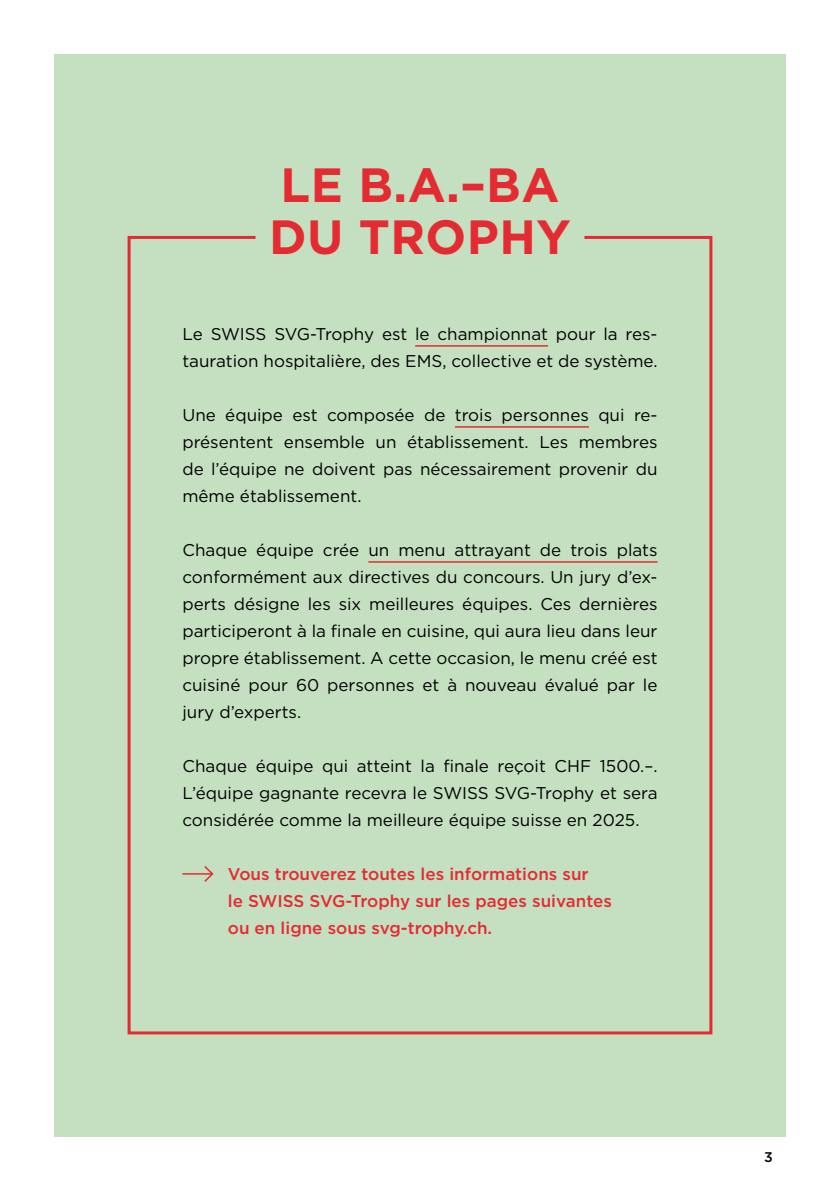
<style>
.page{position:relative;width:840px;height:1191px;background:#fff}
.page>*{position:absolute;margin:0;border:0;box-sizing:border-box;transform-origin:0 0}
.t1{font:700 48px/52px "Gotham";letter-spacing:.01em;color:#e42b32}
.t2{font:17px/27px "Gotham";color:#000;text-align:justify}
.t3{font:500 17px/27px "Gotham";color:#e42b32}
.t4{font:500 14px "Gotham";color:#000}
</style>
<div class="page">
<div style="left:54px;top:54px;width:731px;height:1082px;background:#c5e0c1"></div>
<svg style="left:127px;top:235px;width:586px;height:800px"></svg>
<hr style="left:415px;top:345px;width:132px;height:2px;background:#e42b32">
<hr style="left:454px;top:426px;width:134px;height:2px;background:#e42b32">
<hr style="left:368px;top:561px;width:289px;height:2px;background:#e42b32">
<svg style="left:182px;top:864px;width:32px;height:19px"></svg>
<h1 class="t1" style="left:269px;top:158px;width:303px">LE B.A.–BA<br>DU TROPHY</h1>
<p class="t2" style="left:182px;top:320px;width:476px">Le SWISS SVG-Trophy est le championnat pour la res&shy;tauration hospitalière, des EMS, collective et de système.</p>
<p class="t2" style="left:182px;top:401px;width:476px">Une équipe est composée de trois personnes qui re&shy;présentent ensemble un établissement. Les membres de l’équipe ne doivent pas nécessairement provenir du même établissement.</p>
<p class="t2" style="left:182px;top:536px;width:476px">Chaque équipe crée un menu attrayant de trois plats conformément aux directives du concours. Un jury d’ex&shy;perts désigne les six meilleures équipes. Ces dernières participeront à la finale en cuisine, qui aura lieu dans leur propre établissement. A cette occasion, le menu créé est cuisiné pour 60 personnes et à nouveau évalué par le jury d’experts.</p>
<p class="t2" style="left:182px;top:752px;width:476px">Chaque équipe qui atteint la finale reçoit CHF 1500.–.<br>L’équipe gagnante recevra le SWISS SVG-Trophy et sera considérée comme la meilleure équipe suisse en 2025.</p>
<p class="t3" style="left:228px;top:860px;width:385px">Vous trouverez toutes les informations sur<br>le SWISS SVG-Trophy sur les pages suivantes ou en ligne sous svg-trophy.ch.</p>
<p class="t4" style="left:763px;top:1147px;width:10px">3</p>
</div>
